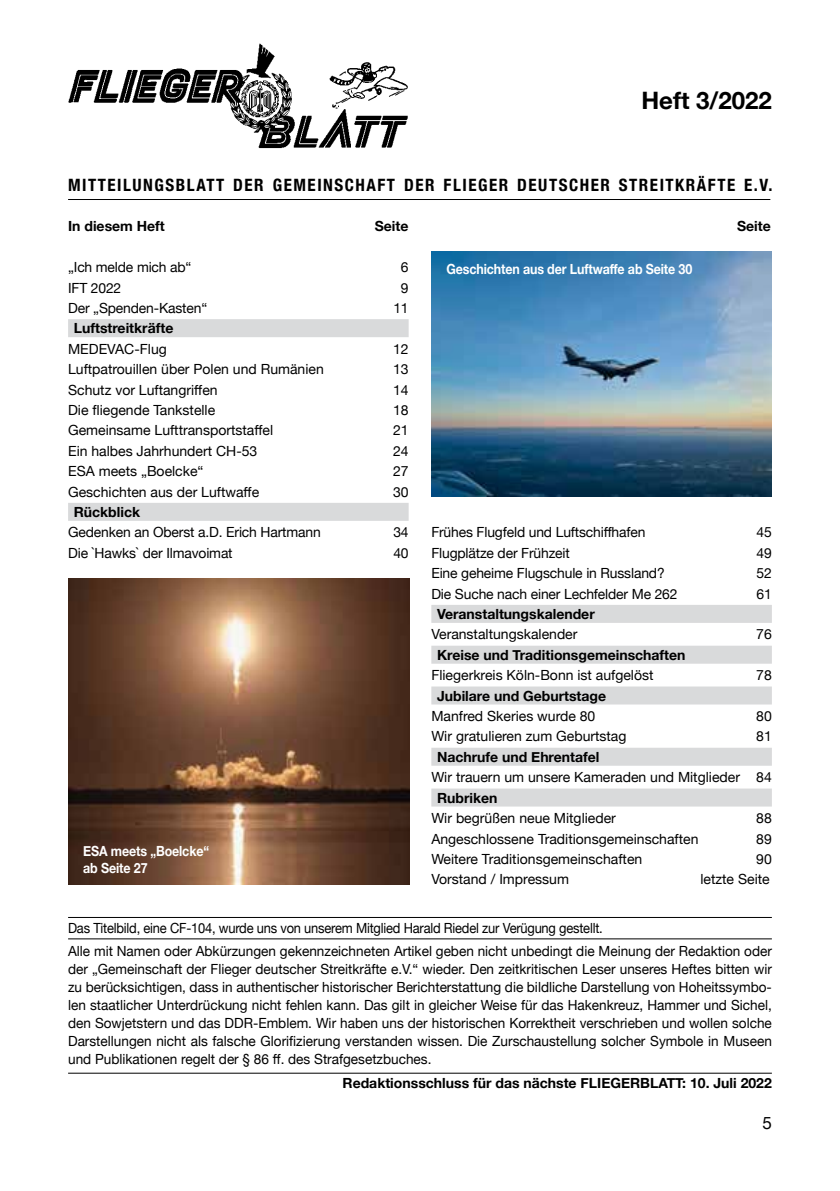
<style>
.page{position:relative;width:840px;height:1191px;background:#fff}
.page>*{position:absolute;margin:0;border:0;box-sizing:border-box;transform-origin:0 0}
.t1{font:700 24px "Helvetica Neue";color:#000}
.t2{font:700 condensed 17px "Helvetica Neue";letter-spacing:.09em;color:#000}
.t3{font:17px "Helvetica Neue";color:#000}
.t4{font:14px/18px "Helvetica Neue";color:#000;text-align:justify}
.t5{font:700 14px "Helvetica Neue";color:#000}
.t6{font:14px/23.6px "Helvetica Neue";color:#000;scale:.92 1}
.t7{font:700 14px/16.8px "Helvetica Neue";letter-spacing:-.01em;color:#fff;scale:.89 1}
</style>
<div class="page">
<img style="left:68px;top:43px;width:340px;height:106px">
<hr style="left:68px;top:199px;width:701px;height:1px;background:#000">
<div style="left:68px;top:319px;width:340px;height:18px;background:#d9dadb"></div>
<div style="left:68px;top:503px;width:340px;height:18px;background:#d9dadb"></div>
<div style="left:431px;top:605px;width:340px;height:18px;background:#d9dadb"></div>
<div style="left:431px;top:645px;width:340px;height:18px;background:#d9dadb"></div>
<div style="left:431px;top:686px;width:340px;height:18px;background:#d9dadb"></div>
<div style="left:431px;top:747px;width:340px;height:18px;background:#d9dadb"></div>
<div style="left:431px;top:788px;width:340px;height:18px;background:#d9dadb"></div>
<hr style="left:68px;top:917px;width:703px;height:1px;background:#000">
<hr style="left:68px;top:938px;width:703px;height:1px;background:#000">
<hr style="left:68px;top:1072px;width:703px;height:1px;background:#000">
<img style="left:431px;top:252px;width:340px;height:244px">
<img style="left:69px;top:578px;width:340px;height:307px">
<h1 class="t1" style="left:641px;top:81px;width:132px">Heft 3/2022</h1>
<p class="t2" style="left:68px;top:170px;width:705px">MITTEILUNGSBLATT DER GEMEINSCHAFT DER FLIEGER DEUTSCHER STREITKRÄFTE E.V.</p>
<p class="t5" style="left:68px;top:215px;width:98px">In diesem Heft</p>
<p class="t5" style="left:374px;top:215px;width:35px">Seite</p>
<p class="t5" style="left:736px;top:215px;width:35px">Seite</p>
<p class="t4" style="left:68px;top:259px;width:125px">„Ich melde mich ab“</p>
<p class="t4" style="left:400px;top:259px;width:9px">6</p>
<p class="t4" style="left:68px;top:279px;width:55px">IFT 2022</p>
<p class="t4" style="left:400px;top:279px;width:9px">9</p>
<p class="t4" style="left:68px;top:300px;width:141px">Der „Spenden-Kasten“</p>
<p class="t4" style="left:393px;top:300px;width:17px">11</p>
<p class="t5" style="left:74px;top:317px;width:101px">Luftstreitkräfte</p>
<p class="t4" style="left:68px;top:340px;width:100px">MEDEVAC-Flug</p>
<p class="t4" style="left:393px;top:340px;width:17px">12</p>
<p class="t4" style="left:68px;top:361px;width:257px">Luftpatrouillen über Polen und Rumänien</p>
<p class="t4" style="left:393px;top:361px;width:17px">13</p>
<p class="t4" style="left:68px;top:381px;width:151px">Schutz vor Luftangriffen</p>
<p class="t4" style="left:393px;top:381px;width:17px">14</p>
<p class="t4" style="left:68px;top:402px;width:149px">Die fliegende Tankstelle</p>
<p class="t4" style="left:393px;top:402px;width:17px">18</p>
<p class="t4" style="left:68px;top:422px;width:206px">Gemeinsame Lufttransportstaffel</p>
<p class="t4" style="left:393px;top:422px;width:17px">21</p>
<p class="t4" style="left:68px;top:442px;width:191px">Ein halbes Jahrhundert CH-53</p>
<p class="t4" style="left:393px;top:442px;width:17px">24</p>
<p class="t4" style="left:68px;top:463px;width:137px">ESA meets „Boelcke“</p>
<p class="t4" style="left:393px;top:463px;width:17px">27</p>
<p class="t4" style="left:68px;top:483px;width:192px">Geschichten aus der Luftwaffe</p>
<p class="t4" style="left:393px;top:483px;width:17px">30</p>
<p class="t5" style="left:74px;top:501px;width:68px">Rückblick</p>
<p class="t4" style="left:68px;top:524px;width:254px">Gedenken an Oberst a.D. Erich Hartmann</p>
<p class="t4" style="left:393px;top:524px;width:17px">34</p>
<p class="t4" style="left:68px;top:544px;width:166px">Die `Hawks` der Ilmavoimat</p>
<p class="t4" style="left:393px;top:544px;width:17px">40</p>
<p class="t7" style="left:446px;top:261px;width:277px">Geschichten aus der Luftwaffe ab Seite 30</p>
<p class="t4" style="left:431px;top:524px;width:215px">Frühes Flugfeld und Luftschiffhafen</p>
<p class="t4" style="left:756px;top:524px;width:17px">45</p>
<p class="t4" style="left:431px;top:544px;width:140px">Flugplätze der Frühzeit</p>
<p class="t4" style="left:756px;top:544px;width:17px">49</p>
<p class="t4" style="left:431px;top:565px;width:235px">Eine geheime Flugschule in Russland?</p>
<p class="t4" style="left:756px;top:565px;width:17px">52</p>
<p class="t4" style="left:431px;top:585px;width:247px">Die Suche nach einer Lechfelder Me 262</p>
<p class="t4" style="left:756px;top:585px;width:17px">61</p>
<p class="t5" style="left:437px;top:603px;width:159px">Veranstaltungskalender</p>
<p class="t4" style="left:431px;top:626px;width:147px">Veranstaltungskalender</p>
<p class="t4" style="left:755px;top:626px;width:17px">76</p>
<p class="t5" style="left:437px;top:644px;width:250px">Kreise und Traditionsgemeinschaften</p>
<p class="t4" style="left:431px;top:667px;width:223px">Fliegerkreis Köln-Bonn ist aufgelöst</p>
<p class="t4" style="left:755px;top:667px;width:17px">78</p>
<p class="t5" style="left:437px;top:684px;width:171px">Jubilare und Geburtstage</p>
<p class="t4" style="left:431px;top:708px;width:165px">Manfred Skeries wurde 80</p>
<p class="t4" style="left:755px;top:708px;width:17px">80</p>
<p class="t4" style="left:431px;top:728px;width:196px">Wir gratulieren zum Geburtstag</p>
<p class="t4" style="left:755px;top:728px;width:17px">81</p>
<p class="t5" style="left:437px;top:746px;width:164px">Nachrufe und Ehrentafel</p>
<p class="t4" style="left:431px;top:769px;width:342px">Wir trauern um unsere Kameraden und Mitglieder 84</p>
<p class="t5" style="left:437px;top:786px;width:62px">Rubriken</p>
<p class="t4" style="left:431px;top:810px;width:186px">Wir begrüßen neue Mitglieder</p>
<p class="t4" style="left:755px;top:810px;width:17px">88</p>
<p class="t4" style="left:431px;top:830px;width:268px">Angeschlossene Traditionsgemeinschaften</p>
<p class="t4" style="left:755px;top:830px;width:17px">89</p>
<p class="t4" style="left:431px;top:850px;width:212px">Weitere Traditionsgemeinschaften</p>
<p class="t4" style="left:755px;top:850px;width:17px">90</p>
<p class="t4" style="left:431px;top:871px;width:139px">Vorstand / Impressum</p>
<p class="t4" style="left:700px;top:871px;width:71px">letzte Seite</p>
<p class="t6" style="left:68px;top:916px;width:766px">Das Titelbild, eine CF-104, wurde uns von unserem Mitglied Harald Riedel zur Verügung gestellt.<br>Alle mit Namen oder Abkürzungen gekennzeichneten Artikel geben nicht unbedingt die Meinung der Redaktion oder</p>
<p class="t4" style="left:68px;top:961px;width:705px">der „Gemeinschaft der Flieger deutscher Streitkräfte e.V.“ wieder. Den zeitkritischen Leser unseres Heftes bitten wir zu berücksichtigen, dass in authentischer historischer Berichterstattung die bildliche Darstellung von Hoheitssymbo&shy;len staatlicher Unterdrückung nicht fehlen kann. Das gilt in gleicher Weise für das Hakenkreuz, Hammer und Sichel, den Sowjetstern und das DDR-Emblem. Wir haben uns der historischen Korrektheit verschrieben und wollen solche Darstellungen nicht als falsche Glorifizierung verstanden wissen. Die Zurschaustellung solcher Symbole in Museen und Publikationen regelt der § 86 ff. des Strafgesetzbuches.</p>
<p class="t5" style="left:342px;top:1072px;width:430px">Redaktionsschluss für das nächste FLIEGERBLATT: 10. Juli 2022</p>
<p class="t7" style="left:83px;top:843px;width:143px">ESA meets „Boelcke“ ab Seite 27</p>
<p class="t3" style="left:762px;top:1111px;width:11px">5</p>
</div>
